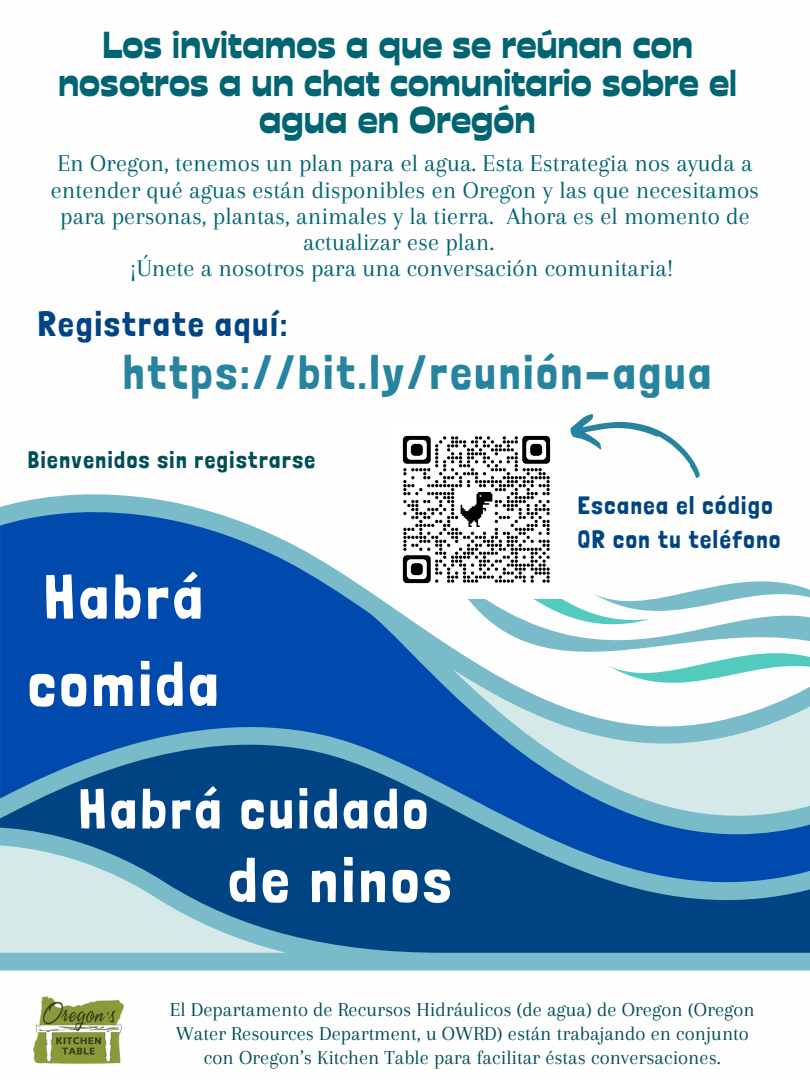
<style>
.page{position:relative;width:810px;height:1080px;background:#fff}
.page>*{position:absolute;margin:0;border:0;box-sizing:border-box;transform-origin:0 0}
.t1{font:62.5px/87.2px "Londrina Solid";letter-spacing:.065em;color:#fff}
.t2{font:56.25px "Londrina Solid";letter-spacing:.065em;color:#fff}
.t3{font:47.5px "Londrina Solid";letter-spacing:.065em;color:#27849f}
.t4{font:37.5px/37.5px "Stadio Now Novarese";color:#016473;text-align:center}
.t5{font:35px "Londrina Solid";letter-spacing:.065em;color:#004483}
.t6{font:25px/26.2px "Arapey";color:#016473;text-align:center}
.t7{font:25px/34.7px "Londrina Solid";letter-spacing:.065em;color:#004483}
.t8{font:23.75px "Londrina Solid";letter-spacing:.065em;color:#024d59}
.t9{font:700 22.5px/26.8px "Glacial Indifference";color:#fefefe;text-align:center}
.t10{font:20.62px/23.9px "Arapey";color:#024d59;text-align:center}
</style>
<div class="page">
<img style="left:34px;top:997px;width:89px;height:67px">
<svg style="left:0;top:494px;width:810px;height:477px;background:#2e6daa"></svg>
<svg style="left:386px;top:495px;width:30px;height:181px"></svg>
<svg style="left:416px;top:494px;width:394px;height:337px"></svg>
<svg style="left:570px;top:414px;width:130px;height:64px"></svg>
<img style="left:387px;top:435px;width:179px;height:164px">
<h3 class="t4" style="left:58px;top:26px;width:680px">Los invitamos a que se reúnan con nosotros a un chat comunitario sobre el agua en Oregón</h3>
<p class="t6" style="left:51px;top:150px;width:710px">En Oregon, tenemos un plan para el agua. Esta Estrategia nos ayuda a entender qué aguas están disponibles en Oregon y las que necesitamos para personas, plantas, animales y la tierra. Ahora es el momento de actualizar ese plan.<br>¡Únete a nosotros para una conversación comunitaria!</p>
<h3 class="t5" style="left:38px;top:303px;width:251px">Registrate aquí:</h3>
<h3 class="t3" style="left:123px;top:344px;width:589px">https://bit.ly/reunión-agua</h3>
<p class="t8" style="left:28px;top:446px;width:289px">Bienvenidos sin registrarse</p>
<h1 class="t1" style="left:28px;top:553px;width:192px">Habrá comida</h1>
<p class="t9" style="left:58px;top:664px;width:62px">MAY<br>24</p>
<h2 class="t2" style="left:78px;top:775px;width:351px">Habrá cuidado</h2>
<h1 class="t1" style="left:228px;top:836px;width:224px">de ninos</h1>
<p class="t7" style="left:578px;top:488px;width:204px">Escanea el código<br>QR con tu teléfono</p>
<p class="t10" style="left:170px;top:998px;width:586px">El Departamento de Recursos Hidráulicos (de agua) de Oregon (Oregon<br>Water Resources Department, u OWRD) están trabajando en conjunto con Oregon’s Kitchen Table para facilitar éstas conversaciones.</p>
</div>
